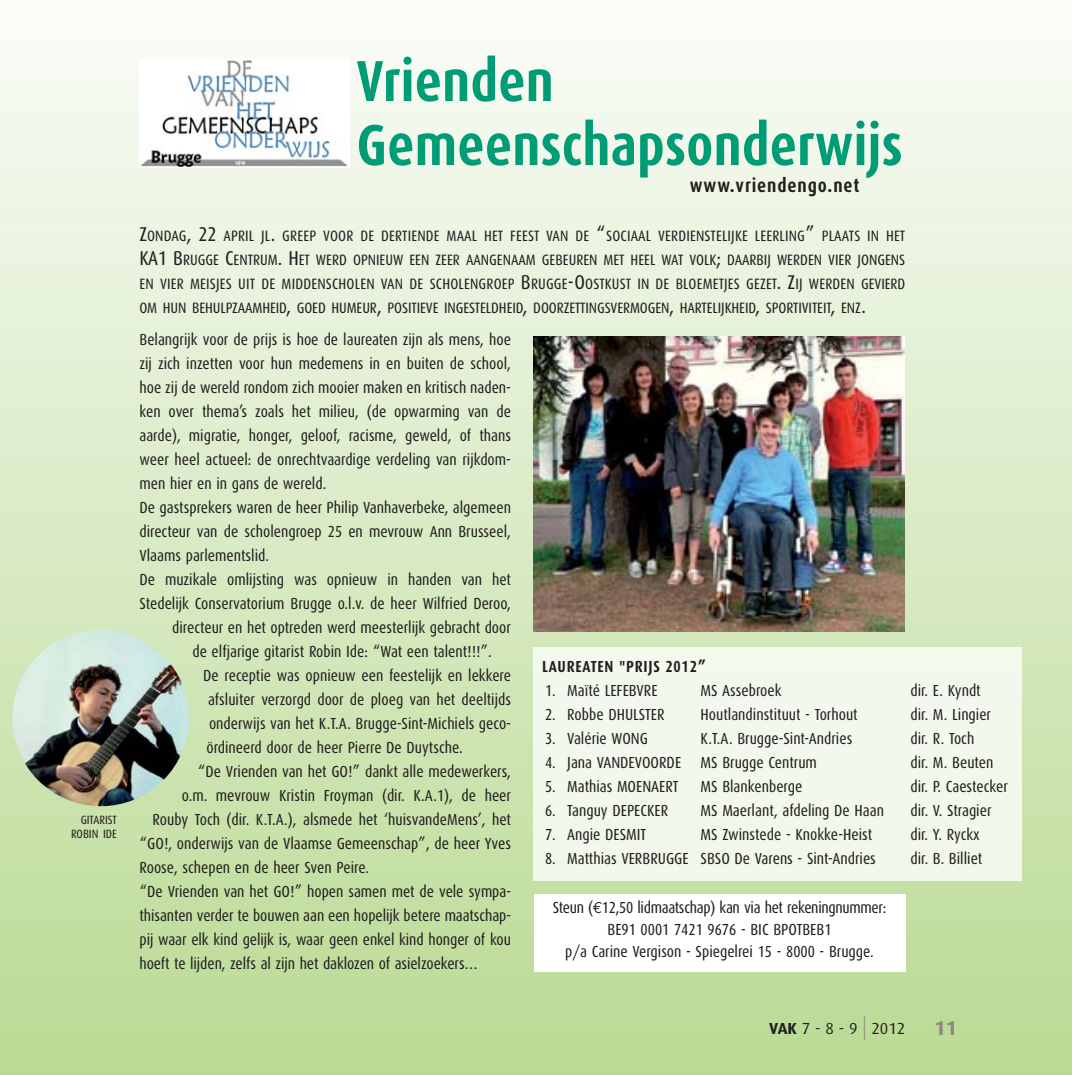
<style>
.page{position:relative;width:1072px;height:1075px;background:#fff}
.page>*{position:absolute;margin:0;border:0;box-sizing:border-box;transform-origin:0 0}
.t1{font:700 58px/64px "Dax Condensed";color:#009c75}
.t2{font:700 20px "Dax";color:#8f8580}
.t3{font:700 19.2px "Dax Condensed";letter-spacing:.045em;color:#231f20}
.t4{font:16px/22px "Dax Condensed";color:#231f20;text-align:center}
.t5{font:700 16px "Dax Condensed";letter-spacing:.045em;color:#231f20}
.t6{font:16px "Dax";color:#231f20}
.t7{font:15px/24px "Dax Condensed";letter-spacing:-.005em;color:#231f20;text-align:justify}
.t8{font:12px/14px "Dax Condensed";color:#231f20;text-align:right}
.s1{font-size:20px}
.s2{font-family:"Euro Mono"}
.s3{font-weight:700}
.s4{font-weight:300;font-size:24px;color:#8f8580}
</style>
<div class="page">
<div style="left:0;top:0;width:1071px;height:1075px;background:linear-gradient(to bottom,#fafcf8,#b9da92)"></div>
<div style="left:533px;top:648px;width:488px;height:233px;background:#f2f8ec"></div>
<img style="left:533px;top:336px;width:371px;height:296px">
<div style="left:533px;top:894px;width:372px;height:78px;background:#fff"></div>
<img style="left:139px;top:60px;width:211px;height:108px">
<img style="left:12px;top:630px;width:177px;height:176px;border-radius:50%">
<p class="t8" style="left:71px;top:814px;width:47px">GITARIST<br>ROBIN IDE</p>
<h1 class="t1" style="left:356px;top:53px;width:547px">Vrienden<br>Gemeenschapsonderwijs</h1>
<p class="t3" style="left:689px;top:177px;width:171px">www.vriendengo.net</p>
<p class="t7" style="left:139px;top:225px;width:767px"><span class="s1">Z</span>ONDAG<span class="s1">, 22</span> APRIL JL<span class="s1">.</span> GREEP VOOR DE DERTIENDE MAAL HET FEEST VAN DE <span class="s1">“</span>SOCIAAL VERDIENSTELIJKE LEERLING<span class="s1">”</span> PLAATS IN HET <span class="s1">KA1 B</span>RUGGE <span class="s1">C</span>ENTRUM<span class="s1">. H</span>ET WERD OPNIEUW EEN ZEER AANGENAAM GEBEUREN MET HEEL WAT VOLK<span class="s1">;</span> DAARBIJ WERDEN VIER JONGENS EN VIER MEISJES UIT DE MIDDENSCHOLEN VAN DE SCHOLENGROEP <span class="s1">B</span>RUGGE<span class="s1">-O</span>OSTKUST IN DE BLOEMETJES GEZET<span class="s1">. Z</span>IJ WERDEN GEVIERD OM HUN BEHULPZAAMHEID<span class="s1">,</span> GOED HUMEUR<span class="s1">,</span> POSITIEVE INGESTELDHEID<span class="s1">,</span> DOORZETTINGSVERMOGEN<span class="s1">,</span> HARTELIJKHEID<span class="s1">,</span> SPORTIVITEIT<span class="s1">,</span> ENZ<span class="s1">.</span></p>
<p class="t4" style="left:139px;top:330px;width:373px">Belangrijk voor de prijs is hoe de laureaten zijn als mens, hoe</p>
<p class="t4" style="left:139px;top:354px;width:373px">zij zich inzetten voor hun medemens in en buiten de school,</p>
<p class="t4" style="left:139px;top:378px;width:373px">hoe zij de wereld rondom zich mooier maken en kritisch naden-</p>
<p class="t4" style="left:139px;top:402px;width:373px">ken over thema’s zoals het milieu, (de opwarming van de</p>
<p class="t4" style="left:139px;top:426px;width:373px">aarde), migratie, honger, geloof, racisme, geweld, of thans</p>
<p class="t4" style="left:139px;top:450px;width:373px">weer heel actueel: de onrechtvaardige verdeling van rijkdom-</p>
<p class="t4" style="left:139px;top:474px;width:188px">men hier en in gans de wereld.</p>
<p class="t4" style="left:139px;top:498px;width:373px">De gastsprekers waren de heer Philip Vanhaverbeke, algemeen</p>
<p class="t4" style="left:139px;top:522px;width:373px">directeur van de scholengroep 25 en mevrouw Ann Brusseel,</p>
<p class="t4" style="left:139px;top:546px;width:131px">Vlaams parlementslid.</p>
<p class="t4" style="left:139px;top:570px;width:373px">De muzikale omlijsting was opnieuw in handen van het</p>
<p class="t4" style="left:139px;top:594px;width:373px">Stedelijk Conservatorium Brugge o.l.v. de heer Wilfried Deroo,</p>
<p class="t4" style="left:172px;top:618px;width:340px">directeur en het optreden werd meesterlijk gebracht door</p>
<p class="t4" style="left:192px;top:642px;width:301px">de elfjarige gitarist Robin Ide: “Wat een talent!!!”.</p>
<p class="t4" style="left:203px;top:666px;width:309px">De receptie was opnieuw een feestelijk en lekkere</p>
<p class="t4" style="left:208px;top:690px;width:304px">afsluiter verzorgd door de ploeg van het deeltijds</p>
<p class="t4" style="left:209px;top:714px;width:303px">onderwijs van het K.T.A. Brugge-Sint-Michiels geco-</p>
<p class="t4" style="left:206px;top:738px;width:258px">ördineerd door de heer Pierre De Duytsche.</p>
<p class="t4" style="left:198px;top:762px;width:315px">“De Vrienden van het GO!” dankt alle medewerkers,</p>
<p class="t4" style="left:182px;top:786px;width:330px">o.m. mevrouw Kristin Froyman (dir. K.A.1), de heer</p>
<p class="t4" style="left:152px;top:810px;width:360px">Rouby Toch (dir. K.T.A.), alsmede het ‘huisvandeMens’, het</p>
<p class="t4" style="left:139px;top:834px;width:373px">“GO!, onderwijs van de Vlaamse Gemeenschap”, de heer Yves</p>
<p class="t4" style="left:139px;top:858px;width:231px">Roose, schepen en de heer Sven Peire.</p>
<p class="t4" style="left:139px;top:882px;width:373px">“De Vrienden van het GO!” hopen samen met de vele sympa-</p>
<p class="t4" style="left:139px;top:906px;width:373px">thisanten verder te bouwen aan een hopelijk betere maatschap-</p>
<p class="t4" style="left:139px;top:930px;width:373px">pij waar elk kind gelijk is, waar geen enkel kind honger of kou</p>
<p class="t4" style="left:139px;top:954px;width:340px">hoeft te lijden, zelfs al zijn het daklozen of asielzoekers…</p>
<p class="t5" style="left:542px;top:659px;width:165px">LAUREATEN "PRIJS 2012”</p>
<p class="t4" style="left:545px;top:680px;width:114px">1. Maïté LEFEBVRE</p>
<p class="t4" style="left:700px;top:680px;width:82px">MS Assebroek</p>
<p class="t4" style="left:910px;top:680px;width:72px">dir. E. Kyndt</p>
<p class="t4" style="left:545px;top:704px;width:121px">2. Robbe DHULSTER</p>
<p class="t4" style="left:700px;top:704px;width:159px">Houtlandinstituut - Torhout</p>
<p class="t4" style="left:910px;top:704px;width:82px">dir. M. Lingier</p>
<p class="t4" style="left:545px;top:728px;width:104px">3. Valérie WONG</p>
<p class="t4" style="left:700px;top:728px;width:153px">K.T.A. Brugge-Sint-Andries</p>
<p class="t4" style="left:910px;top:728px;width:65px">dir. R. Toch</p>
<p class="t4" style="left:545px;top:752px;width:273px">4. Jana VANDEVOORDE MS Brugge Centrum</p>
<p class="t4" style="left:910px;top:752px;width:84px">dir. M. Beuten</p>
<p class="t4" style="left:545px;top:776px;width:135px">5. Mathias MOENAERT</p>
<p class="t4" style="left:700px;top:776px;width:103px">MS Blankenberge</p>
<p class="t4" style="left:910px;top:776px;width:99px">dir. P. Caestecker</p>
<p class="t4" style="left:545px;top:800px;width:125px">6. Tanguy DEPECKER</p>
<p class="t4" style="left:700px;top:800px;width:185px">MS Maerlant, afdeling De Haan</p>
<p class="t4" style="left:910px;top:800px;width:82px">dir. V. Stragier</p>
<p class="t4" style="left:545px;top:824px;width:103px">7. Angie DESMIT</p>
<p class="t4" style="left:700px;top:824px;width:173px">MS Zwinstede - Knokke-Heist</p>
<p class="t4" style="left:910px;top:824px;width:71px">dir. Y. Ryckx</p>
<p class="t4" style="left:545px;top:848px;width:332px">8. Matthias VERBRUGGE SBSO De Varens - Sint-Andries</p>
<p class="t4" style="left:910px;top:848px;width:73px">dir. B. Billiet</p>
<p class="t4" style="left:552px;top:897px;width:335px">Steun (<span class="s2">€</span>12,50 lidmaatschap) kan via het rekening nummer:<br>BE91 0001 7421 9676 - BIC BPOTBEB1<br>p/a Carine Vergison - Spiegelrei 15 - 8000 - Brugge.</p>
<p class="t6" style="left:769px;top:1022px;width:137px"><span class="s3">VAK</span> 7 - 8 - 9 <span class="s4">|</span> 2012</p>
<p class="t2" style="left:934px;top:1020px;width:24px">11</p>
</div>
